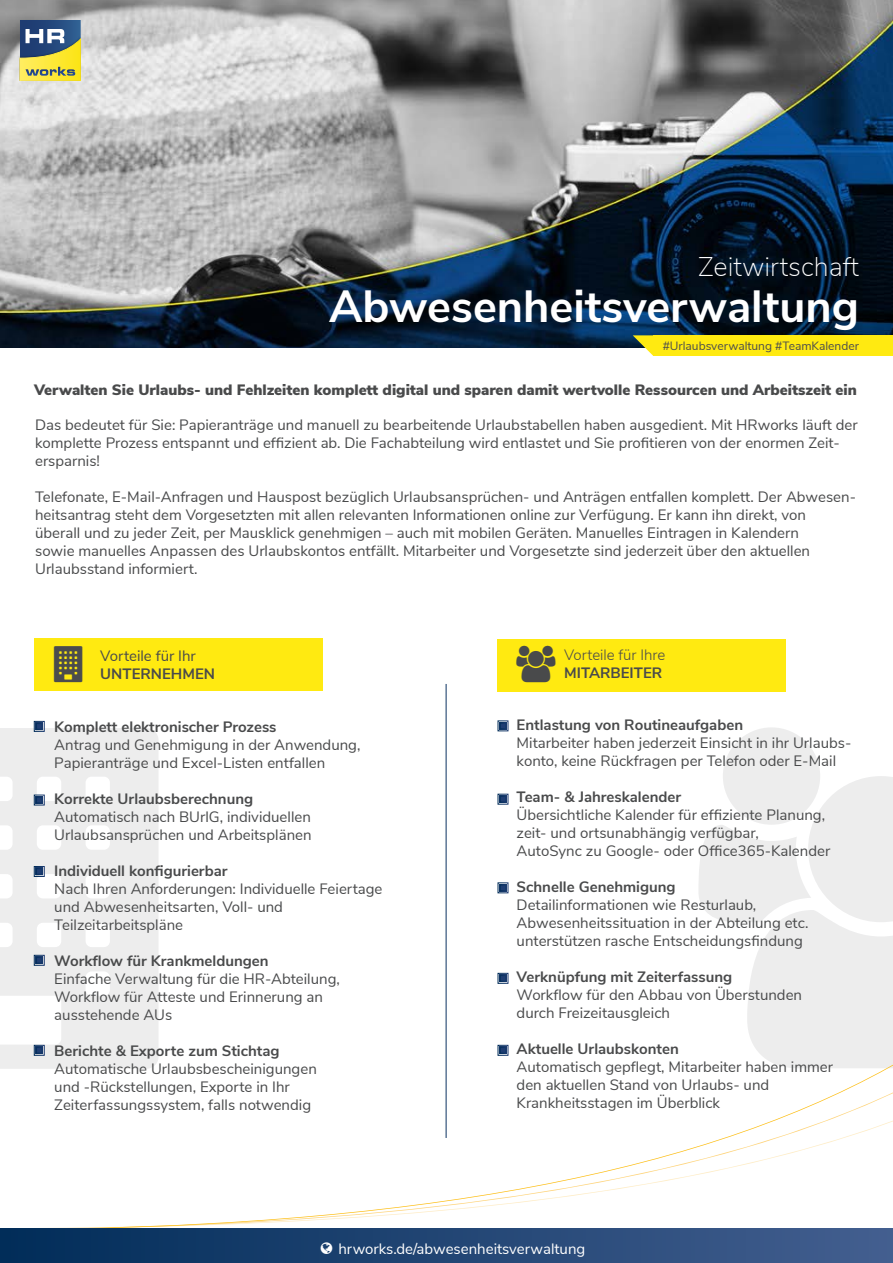
<style>
.page{position:relative;width:893px;height:1263px;background:#fff}
.page>*{position:absolute;margin:0;border:0;box-sizing:border-box;transform-origin:0 0}
.t1{font:700 45px "Nunito Sans";color:#fff}
.t2{font:200 27px "Nunito Sans";color:#fff}
.t3{font:15px/18px "Nunito Sans";color:#494a4b}
.t4{font:700 15px "Nunito Sans";color:#494a4b}
.t5{font:900 15px "Nunito Sans";color:#494a4b}
.t6{font:15px "Nunito Sans";color:#fff}
.t7{font:300 15px "Nunito Sans";color:#494a4b}
.t8{font:12px "Nunito Sans";color:#4b4c4d}
</style>
<div class="page">
<div style="left:498px;top:639px;width:288px;height:53px;background:#ffea11"></div>
<svg style="left:0;top:1055px;width:893px;height:174px"></svg>
<img style="left:0;top:0;width:893px;height:347px">
<svg style="left:20px;top:20px;width:61px;height:61px;background:#919a6b"></svg>
<div style="left:653px;top:335px;width:240px;height:21px;background:#ffea11"></div>
<div style="left:0;top:1229px;width:893px;height:34px;background:linear-gradient(to right,#012c59,#435f90)"></div>
<div style="left:34px;top:639px;width:288px;height:52px;background:#ffea11"></div>
<svg style="left:497px;top:973px;width:11px;height:11px"></svg>
<svg style="left:497px;top:1045px;width:11px;height:11px"></svg>
<svg style="left:497px;top:882px;width:11px;height:11px"></svg>
<svg style="left:497px;top:794px;width:11px;height:11px"></svg>
<svg style="left:497px;top:720px;width:11px;height:11px"></svg>
<svg style="left:34px;top:721px;width:11px;height:7px"></svg>
<hr style="left:446px;top:684px;width:1px;height:454px;background:#fff">
<svg style="left:633px;top:335px;width:20px;height:21px"></svg>
<svg style="left:0;top:728px;width:159px;height:340px"></svg>
<svg style="left:698px;top:1055px;width:195px;height:13px"></svg>
<svg style="left:321px;top:1243px;width:11px;height:11px"></svg>
<p class="t2" style="left:698px;top:247px;width:162px">Zeitwirtschaft</p>
<p class="t1" style="left:329px;top:273px;width:531px">Abwesenheitsverwaltung</p>
<p class="t8" style="left:663px;top:337px;width:198px">#Urlaubsverwaltung #TeamKalender</p>
<p class="t5" style="left:34px;top:379px;width:824px">Verwalten Sie Urlaubs- und Fehlzeiten komplett digital und sparen damit wertvolle Ressourcen und Arbeitszeit ein</p>
<p class="t3" style="left:35px;top:414px;width:824px">Das bedeutet für Sie: Papieranträge und manuell zu bearbeitende Urlaubstabellen haben ausgedient. Mit HRworks läuft der komplette Prozess entspannt und effizient ab. Die Fachabteilung wird entlastet und Sie profitieren von der enormen Zeit&shy;ersparnis!</p>
<p class="t3" style="left:35px;top:486px;width:822px">Telefonate, E-Mail-Anfragen und Hauspost bezüglich Urlaubsansprüchen- und Anträgen entfallen komplett. Der Abwesen&shy;heitsantrag steht dem Vorgesetzten mit allen relevanten Informationen online zur Verfügung. Er kann ihn direkt, von</p>
<p class="t3" style="left:35px;top:522px;width:765px">überall und zu jeder Zeit, per Mausklick genehmigen – auch mit mobilen Geräten. Manuelles Eintragen in Kalendern</p>
<p class="t3" style="left:35px;top:540px;width:776px">sowie manuelles Anpassen des Urlaubskontos entfällt. Mitarbeiter und Vorgesetzte sind jederzeit über den aktuellen</p>
<p class="t3" style="left:35px;top:558px;width:164px">Urlaubsstand informiert.</p>
<p class="t3" style="left:100px;top:646px;width:97px">Vorteile für Ihr</p>
<p class="t4" style="left:100px;top:663px;width:116px">UNTERNEHMEN</p>
<p class="t4" style="left:54px;top:715px;width:224px">Komplett elektronischer Prozess</p>
<p class="t3" style="left:54px;top:734px;width:308px">Antrag und Genehmigung in der Anwendung,</p>
<p class="t3" style="left:54px;top:752px;width:272px">Papieranträge und Excel-Listen entfallen</p>
<p class="t4" style="left:54px;top:787px;width:200px">Korrekte Urlaubsberechnung</p>
<p class="t3" style="left:54px;top:806px;width:258px">Automatisch nach BUrlG, individuellen</p>
<p class="t3" style="left:54px;top:824px;width:259px">Urlaubsansprüchen und Arbeitsplänen</p>
<p class="t4" style="left:54px;top:859px;width:175px">Individuell konfigurierbar</p>
<p class="t3" style="left:54px;top:878px;width:330px">Nach Ihren Anforderungen: Individuelle Feiertage und Abwesenheitsarten, Voll- und</p>
<p class="t3" style="left:54px;top:914px;width:130px">Teilzeitarbeitspläne</p>
<p class="t4" style="left:54px;top:949px;width:216px">Workflow für Krankmeldungen</p>
<p class="t3" style="left:54px;top:968px;width:287px">Einfache Verwaltung für die HR-Abteilung,</p>
<p class="t3" style="left:54px;top:986px;width:270px">Workflow für Atteste und Erinnerung an</p>
<p class="t3" style="left:54px;top:1004px;width:120px">ausstehende AUs</p>
<p class="t4" style="left:54px;top:1039px;width:227px">Berichte &amp; Exporte zum Stichtag</p>
<p class="t3" style="left:54px;top:1058px;width:264px">Automatische Urlaubsbescheinigungen</p>
<p class="t3" style="left:54px;top:1076px;width:237px">und -Rückstellungen, Exporte in Ihr</p>
<p class="t3" style="left:54px;top:1094px;width:258px">Zeiterfassungssystem, falls notwendig</p>
<p class="t7" style="left:564px;top:644px;width:103px">Vorteile für Ihre</p>
<p class="t4" style="left:564px;top:662px;width:100px">MITARBEITER</p>
<p class="t4" style="left:517px;top:714px;width:228px">Entlastung von Routineaufgaben</p>
<p class="t3" style="left:517px;top:733px;width:336px">Mitarbeiter haben jederzeit Einsicht in ihr Urlaubs&shy;konto, keine Rückfragen per Telefon oder E-Mail</p>
<p class="t4" style="left:517px;top:786px;width:166px">Team- &amp; Jahreskalender</p>
<p class="t3" style="left:517px;top:805px;width:310px">Übersichtliche Kalender für effiziente Planung,</p>
<p class="t3" style="left:517px;top:823px;width:244px">zeit- und ortsunabhängig verfügbar,</p>
<p class="t3" style="left:517px;top:841px;width:315px">AutoSync zu Google- oder Office365-Kalender</p>
<p class="t4" style="left:517px;top:876px;width:161px">Schnelle Genehmigung</p>
<p class="t3" style="left:517px;top:895px;width:241px">Detailinformationen wie Resturlaub,</p>
<p class="t3" style="left:517px;top:913px;width:293px">Abwesenheitssituation in der Abteilung etc.</p>
<p class="t3" style="left:517px;top:931px;width:288px">unterstützen rasche Entscheidungsfindung</p>
<p class="t4" style="left:517px;top:966px;width:217px">Verknüpfung mit Zeiterfassung</p>
<p class="t3" style="left:517px;top:985px;width:287px">Workflow für den Abbau von Überstunden</p>
<p class="t3" style="left:517px;top:1003px;width:155px">durch Freizeitausgleich</p>
<p class="t4" style="left:517px;top:1038px;width:164px">Aktuelle Urlaubskonten</p>
<p class="t3" style="left:517px;top:1057px;width:318px">Automatisch gepflegt, Mitarbeiter haben immer den aktuellen Stand von Urlaubs- und</p>
<p class="t3" style="left:517px;top:1093px;width:205px">Krankheitsstagen im Überblick</p>
<p class="t6" style="left:338px;top:1238px;width:248px">hrworks.de/abwesenheitsverwaltung</p>
</div>
